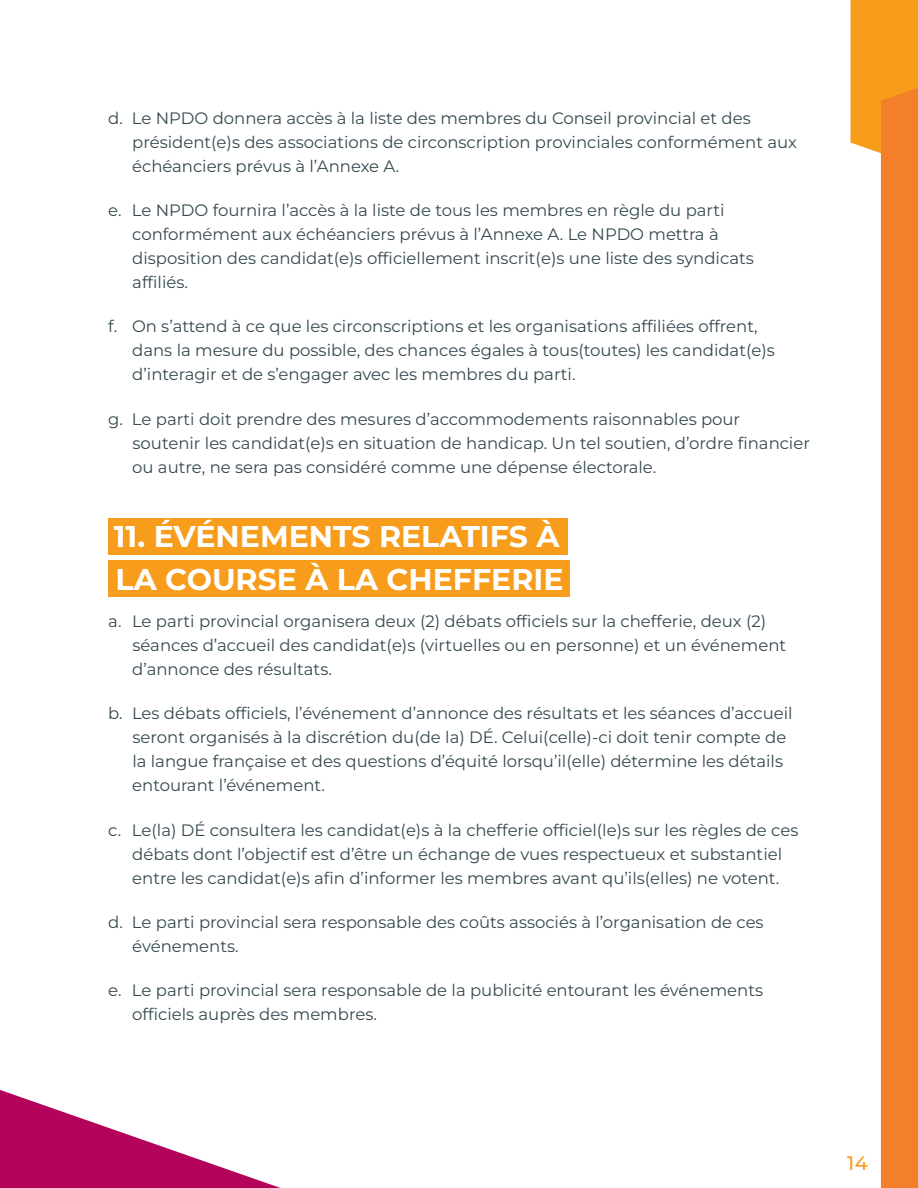
<style>
.page{position:relative;width:918px;height:1188px;background:#fff}
.page>*{position:absolute;margin:0;border:0;box-sizing:border-box;transform-origin:0 0}
.heading_2{font:700 30px "Montserrat";color:#fff}
.t1{font:500 19.5px "Montserrat";color:#f89c1c}
.body{font:16.5px/24px "Montserrat";color:#354950}
</style>
<div class="page">
<svg style="left:0;top:1090px;width:281px;height:98px"></svg>
<svg style="left:851px;top:0;width:67px;height:1188px"></svg>
<div style="left:109px;top:518px;width:459px;height:37px;background:#f89c1c"></div>
<div style="left:109px;top:561px;width:461px;height:36px;background:#f89c1c"></div>
<p class="body" style="left:132px;top:106px;width:666px;text-indent:-24px">d. Le NPDO donnera accès à la liste des membres du Conseil provincial et des président(e)s des associations de circonscription provinciales conformément aux échéanciers prévus à l’Annexe A.</p>
<p class="body" style="left:132px;top:198px;width:623px;text-indent:-24px">e. Le NPDO fournira l’accès à la liste de tous les membres en règle du parti conformément aux échéanciers prévus à l’Annexe A. Le NPDO mettra à disposition des candidat(e)s officiellement inscrit(e)s une liste des syndicats affiliés.</p>
<p class="body" style="left:132px;top:314px;width:644px;text-indent:-24px">f. On s’attend à ce que les circonscriptions et les organisations affiliées offrent, dans la mesure du possible, des chances égales à tous(toutes) les candidat(e)s d’interagir et de s’engager avec les membres du parti.</p>
<p class="body" style="left:132px;top:406px;width:679px;text-indent:-24px">g. Le parti doit prendre des mesures d’accommodements raisonnables pour soutenir les candidat(e)s en situation de handicap. Un tel soutien, d’ordre financier ou autre, ne sera pas considéré comme une dépense électorale.</p>
<p class="heading_2" style="left:114px;top:516px;width:447px">11. ÉVÉNEMENTS RELATIFS À</p>
<p class="heading_2" style="left:115px;top:559px;width:450px">LA COURSE À LA CHEFFERIE</p>
<p class="body" style="left:132px;top:609px;width:656px;text-indent:-24px">a. Le parti provincial organisera deux (2) débats officiels sur la chefferie, deux (2) séances d’accueil des candidat(e)s (virtuelles ou en personne) et un événement d’annonce des résultats.</p>
<p class="body" style="left:132px;top:701px;width:662px;text-indent:-24px">b. Les débats officiels, l’événement d’annonce des résultats et les séances d’accueil seront organisés à la discrétion du(de la) DÉ. Celui(celle)-ci doit tenir compte de la langue française et des questions d’équité lorsqu’il(elle) détermine les détails entourant l’événement.</p>
<p class="body" style="left:108px;top:817px;width:692px;text-align:center">c. Le(la) DÉ consultera les candidat(e)s à la chefferie officiel(le)s sur les règles de ces débats dont l’objectif est d’être un échange de vues respectueux et substantiel entre les candidat(e)s afin d’informer les membres avant qu’ils(elles) ne votent.</p>
<p class="body" style="left:132px;top:910px;width:633px;text-indent:-24px">d. Le parti provincial sera responsable des coûts associés à l’organisation de ces événements.</p>
<p class="body" style="left:132px;top:978px;width:632px;text-indent:-24px">e. Le parti provincial sera responsable de la publicité entourant les événements officiels auprès des membres.</p>
<p class="t1" style="left:847px;top:1150px;width:22px">14</p>
</div>
